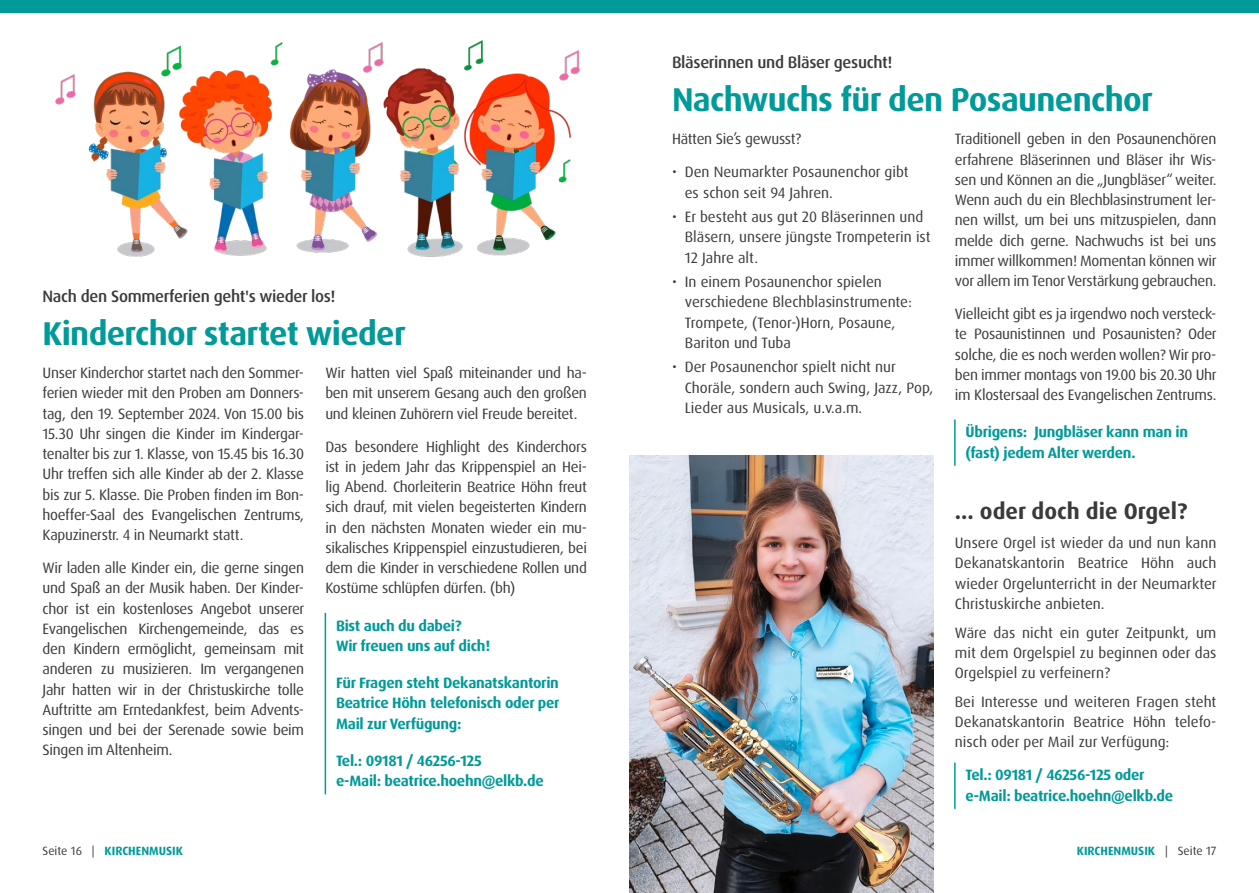
<style>
.page{position:relative;width:1259px;height:893px;background:#fff}
.page>*{position:absolute;margin:0;border:0;box-sizing:border-box;transform-origin:0 0}
.t1{font:700 33px "Dax Pro";letter-spacing:-.02em;color:#009a99}
.t2{font:700 22.5px "Dax Pro";color:#3a3a39}
.t3{font:500 16.5px "Dax Pro";letter-spacing:-.02em;color:#3a3a39}
.t4{font:15px/20.2px "Dax Pro";letter-spacing:-.005em;color:#3a3a39;text-align:justify}
.t5{font:700 15px/20.2px "Dax Pro";letter-spacing:-.02em;color:#009a99}
.t6{font:700 12px "Dax Pro";color:#009a99}
.s1{font-weight:400;color:#3a3a39}
</style>
<div class="page">
<div style="left:0;top:0;width:629px;height:13px;background:#009a99"></div>
<hr style="left:325px;top:614px;width:1px;height:180px;background:#009a99">
<div style="left:629px;top:0;width:630px;height:13px;background:#009a99"></div>
<img style="left:55px;top:40px;width:525px;height:217px">
<hr style="left:954px;top:420px;width:1px;height:45px;background:#009a99">
<hr style="left:954px;top:763px;width:1px;height:45px;background:#009a99">
<img style="left:629px;top:455px;width:304px;height:438px">
<p class="t3" style="left:43px;top:286px;width:294px">Nach den Sommerferien geht's wieder los!</p>
<h1 class="t1" style="left:43px;top:312px;width:365px">Kinderchor startet wieder</h1>
<p class="t4" style="left:43px;top:363px;width:263px">Unser Kinderchor startet nach den Sommer&shy;ferien wieder mit den Proben am Donners&shy;tag, den 19. September 2024. Von 15.00 bis 15.30 Uhr singen die Kinder im Kindergar&shy;tenalter bis zur 1. Klasse, von 15.45 bis 16.30<br>Uhr treffen sich alle Kinder ab der 2. Klasse bis zur 5. Klasse. Die Proben finden im Bon&shy;hoeffer-Saal des Evangelischen Zentrums, Kapuzinerstr. 4 in Neumarkt statt.</p>
<p class="t4" style="left:43px;top:558px;width:263px">Wir laden alle Kinder ein, die gerne singen und Spaß an der Musik haben. Der Kinder&shy;chor ist ein kostenloses Angebot unserer Evangelischen Kirchengemeinde, das es den Kindern ermöglicht, gemeinsam mit anderen zu musizieren. Im vergangenen Jahr hatten wir in der Christuskirche tolle Auftritte am Erntedankfest, beim Advents&shy;singen und bei der Serenade sowie beim Singen im Altenheim.</p>
<p class="t4" style="left:325px;top:363px;width:263px">Wir hatten viel Spaß miteinander und ha&shy;ben mit unserem Gesang auch den großen und kleinen Zuhörern viel Freude bereitet.</p>
<p class="t4" style="left:325px;top:436px;width:263px">Das besondere Highlight des Kinderchors ist in jedem Jahr das Krippenspiel an Hei&shy;lig Abend. Chorleiterin Beatrice Höhn freut sich drauf, mit vielen begeisterten Kindern in den nächsten Monaten wieder ein mu&shy;sikalisches Krippenspiel einzustudieren, bei dem die Kinder in verschiedene Rollen und Kostüme schlüpfen dürfen. (bh)</p>
<p class="t5" style="left:336px;top:615px;width:156px">Bist auch du dabei?<br>Wir freuen uns auf dich!</p>
<p class="t5" style="left:336px;top:673px;width:225px;text-align:justify">Für Fragen steht Dekanatskantorin Beatrice Höhn telefonisch oder per Mail zur Verfügung:</p>
<p class="t5" style="left:336px;top:751px;width:209px">Tel.: 09181 / 46256-125<br>e-Mail: beatrice.hoehn@elkb.de</p>
<p class="t3" style="left:672px;top:52px;width:222px">Bläserinnen und Bläser gesucht!</p>
<h1 class="t1" style="left:672px;top:78px;width:482px">Nachwuchs für den Posaunenchor</h1>
<p class="t4" style="left:672px;top:129px;width:131px">Hätten Sie’s gewusst?</p>
<p class="t4" style="left:685px;top:162px;width:225px;text-indent:-13px">• Den Neumarkter Posaunenchor gibt es schon seit 94 Jahren.</p>
<p class="t4" style="left:685px;top:207px;width:247px;text-align:left;text-indent:-13px">• Er besteht aus gut 20 Bläserinnen und<br>Bläsern, unsere jüngste Trompeterin ist<br>12 Jahre alt.</p>
<p class="t4" style="left:685px;top:272px;width:229px;text-align:left;text-indent:-13px">• In einem Posaunenchor spielen verschiedene Blechblasinstrumente:<br>Trompete, (Tenor-)Horn, Posaune,<br>Bariton und Tuba</p>
<p class="t4" style="left:685px;top:357px;width:250px;text-align:left;text-indent:-13px">• Der Posaunenchor spielt nicht nur<br>Choräle, sondern auch Swing, Jazz, Pop,<br>Lieder aus Musicals, u.v.a.m.</p>
<p class="t4" style="left:955px;top:129px;width:263px">Traditionell geben in den Posaunenchören erfahrene Bläserinnen und Bläser ihr Wis&shy;sen und Können an die „Jungbläser“ weiter.<br>Wenn auch du ein Blechblasinstrument ler&shy;nen willst, um bei uns mitzuspielen, dann melde dich gerne. Nachwuchs ist bei uns immer willkommen! Momentan können wir vor allem im Tenor Verstärkung gebrauchen.</p>
<p class="t4" style="left:955px;top:304px;width:263px">Vielleicht gibt es ja irgendwo noch versteck&shy;te Posaunistinnen und Posaunisten? Oder solche, die es noch werden wollen? Wir pro&shy;ben immer montags von 19.00 bis 20.30 Uhr im Klostersaal des Evangelischen Zentrums.</p>
<p class="t5" style="left:965px;top:422px;width:224px">Übrigens: Jungbläser kann man in (fast) jedem Alter werden.</p>
<h2 class="t2" style="left:955px;top:497px;width:234px">... oder doch die Orgel?</h2>
<p class="t4" style="left:955px;top:533px;width:263px">Unsere Orgel ist wieder da und nun kann Dekanatskantorin Beatrice Höhn auch wieder Orgelunterricht in der Neumarkter Christuskirche anbieten.</p>
<p class="t4" style="left:955px;top:622px;width:263px">Wäre das nicht ein guter Zeitpunkt, um mit dem Orgelspiel zu beginnen oder das Orgelspiel zu verfeinern?</p>
<p class="t4" style="left:955px;top:692px;width:263px">Bei Interesse und weiteren Fragen steht Dekanatskantorin Beatrice Höhn telefo&shy;nisch oder per Mail zur Verfügung:</p>
<p class="t5" style="left:965px;top:765px;width:209px">Tel.: 09181 / 46256-125 oder e-Mail: beatrice.hoehn@elkb.de</p>
<p class="t6" style="left:43px;top:843px;width:142px"><span class="s1">Seite 16 |</span> KIRCHENMUSIK</p>
<p class="t6" style="left:1076px;top:843px;width:141px">KIRCHENMUSIK <span class="s1">| Seite 17</span></p>
</div>
